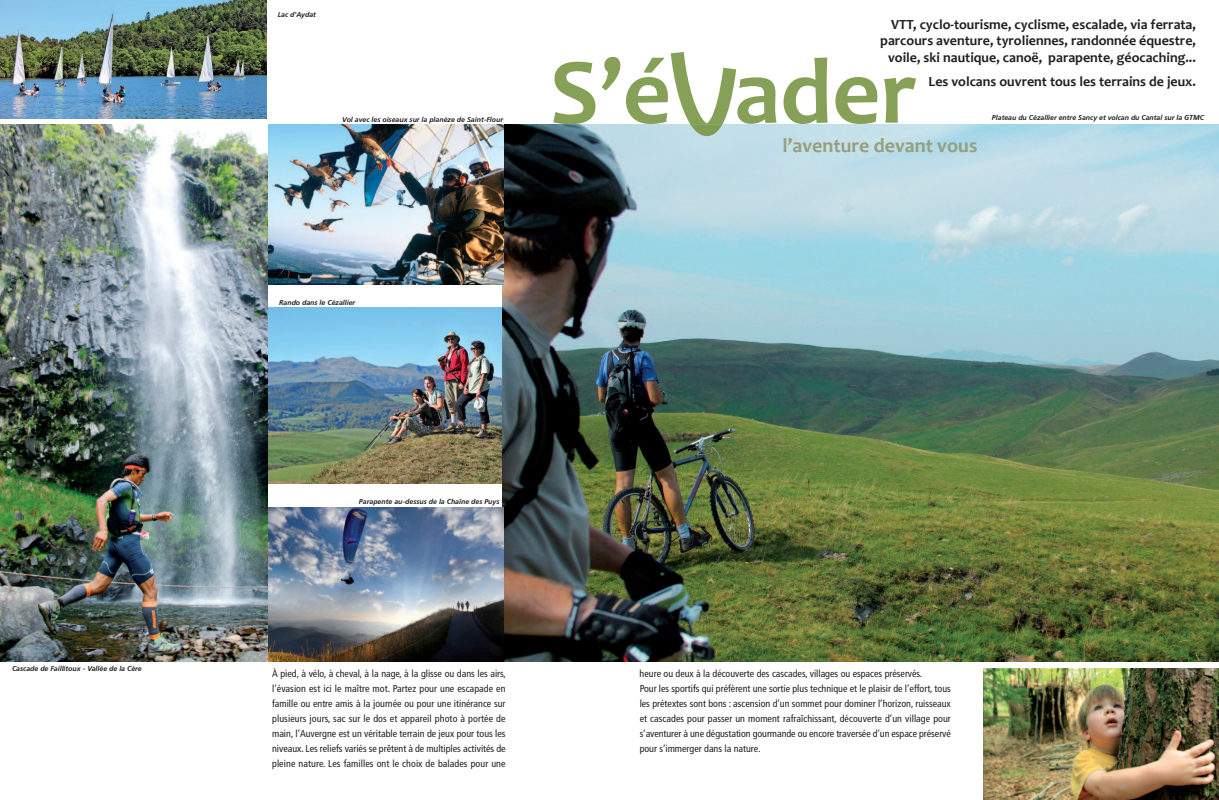
<style>
.page{position:relative;width:1219px;height:800px;background:#fff}
.page>*{position:absolute;margin:0;border:0;box-sizing:border-box;transform-origin:0 0}
.t1{font:700 20px "Candara";color:#969e7d}
.t2{font:700 14px/16.8px "Candara";color:#231f20;text-align:right}
.t3{font:condensed 10px/15px "Frutiger";color:#231f20;text-align:justify}
.t4{font:italic 700 7px "Frutiger";color:#231f20}
</style>
<div class="page">
<img style="left:268px;top:307px;width:235px;height:176px">
<img style="left:503px;top:125px;width:716px;height:536px">
<img style="left:268px;top:507px;width:235px;height:154px">
<img style="left:0;top:0;width:266px;height:119px">
<img style="left:268px;top:125px;width:235px;height:160px">
<svg style="left:553px;top:52px;width:363px;height:73px"></svg>
<img style="left:691px;top:125px;width:31px;height:11px">
<img style="left:984px;top:668px;width:235px;height:131px">
<img style="left:0;top:125px;width:268px;height:536px">
<p class="t4" style="left:12px;top:665px;width:131px">Cascade de Faillitoux - Vallée de la Cère</p>
<p class="t4" style="left:278px;top:11px;width:40px">Lac d'Aydat</p>
<p class="t4" style="left:342px;top:116px;width:162px">Vol avec les oiseaux sur la planèze de Saint-Flour</p>
<p class="t4" style="left:279px;top:299px;width:78px">Rando dans le Cézallier</p>
<p class="t4" style="left:359px;top:498px;width:142px">Parapente au-dessus de la Chaîne des Puys</p>
<p class="t3" style="left:272px;top:666px;width:235px">À pied, à vélo, à cheval, à la nage, à la glisse ou dans les airs, l’évasion est ici le maître mot. Partez pour une escapade en famille ou entre amis à la journée ou pour une itinérance sur plusieurs jours, sac sur le dos et appareil photo à portée de main, l’Auvergne est un véritable terrain de jeux pour tous les niveaux. Les reliefs variés se prêtent à de multiples activités de pleine nature. Les familles ont le choix de balades pour une</p>
<h2 class="t2" style="left:880px;top:15px;width:317px">VTT, cyclo-tourisme, cyclisme, escalade, via ferrata, parcours aventure, tyroliennes, randonnée équestre, voile, ski nautique, canoë, parapente, géocaching...</h2>
<h2 class="t2" style="left:929px;top:73px;width:269px">Les volcans ouvrent tous les terrains de jeux.</h2>
<p class="t4" style="left:992px;top:115px;width:214px">Plateau du Cézallier entre Sancy et volcan du Cantal sur la GTMC</p>
<h1 class="t1" style="left:782px;top:133px;width:196px">l’aventure devant vous</h1>
<p class="t3" style="left:640px;top:666px;width:313px;text-align:left">heure ou deux à la découverte des cascades, villages ou espaces préservés.<br>Pour les sportifs qui préfèrent une sortie plus technique et le plaisir de l’effort, tous les prétextes sont bons : ascension d’un sommet pour dominer l’horizon, ruisseaux et cascades pour passer un moment rafraîchissant, découverte d’un village pour s’aventurer à une dégustation gourmande ou encore traversée d’un espace préservé pour s’immerger dans la nature.</p>
</div>
